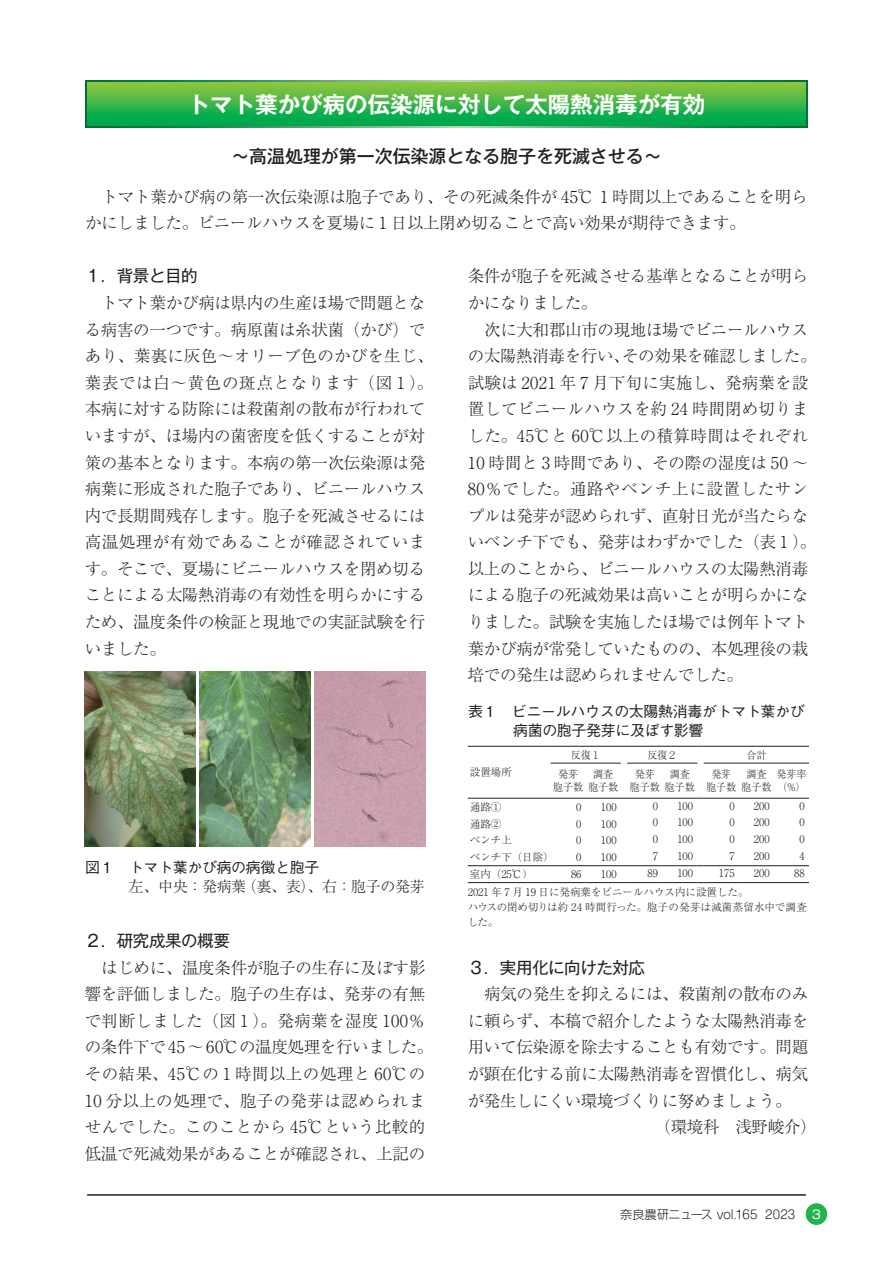
<style>
.page{position:relative;width:893px;height:1263px;background:#fff}
.page>*{position:absolute;margin:0;border:0;box-sizing:border-box;transform-origin:0 0}
.タイトル{font:700 22.5px "Gothic MB101 Pro De";color:#fff}
.大見出し{font:500 18px "Gothic MB101 Pro";letter-spacing:-.005em;color:#231f20}
.本文_1字アキ{font:300 16.5px/26.5px "Ryumin Pro";letter-spacing:-.02em;color:#231f20}
.リード文{font:300 16.5px/26.5px "Ryumin Pr 6";letter-spacing:-.02em;color:#231f20}
.見出し{font:16.5px "Gothic MB101 Pro";letter-spacing:-.025em;color:#231f20}
.キャプション{font:500 15px/19.2px "Gothic BBB Pro";letter-spacing:-.025em;color:#231f20}
.キャプション-2{font:300 15px "Ryumin Pr 6";letter-spacing:-.025em;color:#231f20}
.t1{font:300 12px "Shin M Go Pro";color:#231f20}
.t2{font:12px "Shin Go Pro";color:#fff}
.t3{font:300 10.5px/15px "Ryumin Pr 6";color:#231f20}
.t4{font:300 10.5px "Ryumin Pr 6";color:#231f20;scale:.95 1}
</style>
<div class="page">
<hr style="left:87px;top:1194px;width:719px;height:1px;background:#231f20">
<div style="left:806px;top:1203px;width:21px;height:22px;background:#23b24b;border-radius:50%"></div>
<div style="left:85px;top:81px;width:723px;height:47px;background:linear-gradient(to right,#00a64f,#00a64f)"></div>
<div style="left:87px;top:83px;width:719px;height:42px;background:linear-gradient(to bottom,#90c541,#00a74f)"></div>
<img style="left:85px;top:672px;width:110px;height:174px">
<img style="left:200px;top:672px;width:110px;height:174px">
<img style="left:315px;top:672px;width:110px;height:174px">
<hr style="left:468px;top:746px;width:83px;height:1px;background:#231f20">
<hr style="left:551px;top:746px;width:35px;height:1px;background:#231f20">
<hr style="left:586px;top:746px;width:35px;height:1px;background:#231f20">
<hr style="left:627px;top:746px;width:35px;height:1px;background:#231f20">
<hr style="left:662px;top:746px;width:35px;height:1px;background:#231f20">
<hr style="left:704px;top:746px;width:35px;height:1px;background:#231f20">
<hr style="left:739px;top:746px;width:35px;height:1px;background:#231f20">
<hr style="left:774px;top:746px;width:35px;height:1px;background:#231f20">
<hr style="left:551px;top:763px;width:35px;height:1px;background:#231f20">
<hr style="left:586px;top:763px;width:35px;height:1px;background:#231f20">
<hr style="left:627px;top:763px;width:35px;height:1px;background:#231f20">
<hr style="left:662px;top:763px;width:35px;height:1px;background:#231f20">
<hr style="left:704px;top:763px;width:35px;height:1px;background:#231f20">
<hr style="left:739px;top:763px;width:35px;height:1px;background:#231f20">
<hr style="left:774px;top:763px;width:35px;height:1px;background:#231f20">
<hr style="left:468px;top:798px;width:83px;height:1px;background:#231f20">
<hr style="left:551px;top:798px;width:35px;height:1px;background:#231f20">
<hr style="left:586px;top:798px;width:35px;height:1px;background:#231f20">
<hr style="left:627px;top:798px;width:35px;height:1px;background:#231f20">
<hr style="left:662px;top:798px;width:35px;height:1px;background:#231f20">
<hr style="left:704px;top:798px;width:35px;height:1px;background:#231f20">
<hr style="left:739px;top:798px;width:35px;height:1px;background:#231f20">
<hr style="left:774px;top:798px;width:35px;height:1px;background:#231f20">
<hr style="left:468px;top:882px;width:83px;height:1px;background:#231f20">
<hr style="left:551px;top:882px;width:35px;height:1px;background:#231f20">
<hr style="left:586px;top:882px;width:35px;height:1px;background:#231f20">
<hr style="left:627px;top:882px;width:35px;height:1px;background:#231f20">
<hr style="left:662px;top:882px;width:35px;height:1px;background:#231f20">
<hr style="left:704px;top:882px;width:35px;height:1px;background:#231f20">
<hr style="left:739px;top:882px;width:35px;height:1px;background:#231f20">
<hr style="left:774px;top:882px;width:35px;height:1px;background:#231f20">
<hr style="left:468px;top:865px;width:83px;height:1px;background:#231f20">
<hr style="left:551px;top:865px;width:35px;height:1px;background:#231f20">
<hr style="left:586px;top:865px;width:35px;height:1px;background:#231f20">
<hr style="left:627px;top:865px;width:35px;height:1px;background:#231f20">
<hr style="left:662px;top:865px;width:35px;height:1px;background:#231f20">
<hr style="left:704px;top:865px;width:35px;height:1px;background:#231f20">
<hr style="left:739px;top:865px;width:35px;height:1px;background:#231f20">
<hr style="left:774px;top:865px;width:35px;height:1px;background:#231f20">
<p class="タイトル" style="left:188px;top:85px;width:519px">トマト葉かび病の伝染源に対して太陽熱消毒が有効</p>
<p class="大見出し" style="left:231px;top:142px;width:432px">～高温処理が第一次伝染源となる胞子を死滅させる～</p>
<p class="リード文" style="left:85px;top:182px;width:724px;text-indent:16px">トマト葉かび病の第一次伝染源は胞子であり、その死滅条件が 45℃ 1 時間以上であることを明らかにしました。ビニールハウスを夏場に１日以上閉め切ることで高い効果が期待できます。</p>
<p class="見出し" style="left:85px;top:262px;width:115px">１．背景と目的</p>
<p class="本文_1字アキ" style="left:85px;top:288px;width:350px;text-indent:16px">トマト葉かび病は県内の生産ほ場で問題となる病害の一つです。病原菌は糸状菌（かび）であり、葉裏に灰色〜オリーブ色のかびを生じ、葉表では白〜黄色の斑点となります（図１）。本病に対する防除には殺菌剤の散布が行われていますが、ほ場内の菌密度を低くすることが対策の基本となります。本病の第一次伝染源は発病葉に形成された胞子であり、ビニールハウス内で長期間残存します。胞子を死滅させるには高温処理が有効であることが確認されています。そこで、夏場にビニールハウスを閉め切ることによる太陽熱消毒の有効性を明らかにするため、温度条件の検証と現地での実証試験を行いました。</p>
<p class="キャプション" style="left:85px;top:855px;width:236px">図１　トマト葉かび病の病徴と胞子</p>
<p class="キャプション-2" style="left:85px;top:874px;width:341px">　　　左、中央：発病葉（裏、表）、右：胞子の発芽</p>
<p class="見出し" style="left:85px;top:927px;width:147px">２．研究成果の概要</p>
<p class="本文_1字アキ" style="left:85px;top:953px;width:350px;text-align:center">はじめに、温度条件が胞子の生存に及ぼす影<br>響を評価しました。胞子の生存は、発芽の有無で判断しました（図１）。発病葉を湿度 100％の条件下で 45 ～ 60℃の温度処理を行いました。その結果、45℃の 1 時間以上の処理と 60℃の<br>10 分以上の処理で、胞子の発芽は認められませんでした。このことから 45℃という比較的低温で死滅効果があることが確認され、上記の</p>
<p class="本文_1字アキ" style="left:468px;top:262px;width:342px">条件が胞子を死滅させる基準となることが明らかになりました。</p>
<p class="本文_1字アキ" style="left:468px;top:315px;width:350px;text-indent:16px">次に大和郡山市の現地ほ場でビニールハウスの太陽熱消毒を行い、その効果を確認しました。試験は 2021 年 7 月下旬に実施し、発病葉を設置してビニールハウスを約 24 時間閉め切りました。45℃と 60℃以上の積算時間はそれぞれ<br>10 時間と 3 時間であり、その際の湿度は 50 ～<br>80％でした。通路やベンチ上に設置したサンプルは発芽が認められず、直射日光が当たらないベンチ下でも、発芽はわずかでした（表１）。以上のことから、ビニールハウスの太陽熱消毒による胞子の死滅効果は高いことが明らかになりました。試験を実施したほ場では例年トマト葉かび病が常発していたものの、本処理後の栽培での発生は認められませんでした。</p>
<p class="キャプション" style="left:513px;top:700px;width:293px;text-indent:-45px">表１　ビニールハウスの太陽熱消毒がトマト葉かび病菌の胞子発芽に及ぼす影響</p>
<p class="t3" style="left:470px;top:764px;width:43px">設置場所</p>
<p class="t4" style="left:571px;top:746px;width:33px">反復１</p>
<p class="t4" style="left:647px;top:746px;width:33px">反復２</p>
<p class="t4" style="left:746px;top:746px;width:22px">合計</p>
<p class="t4" style="left:558px;top:766px;width:22px">発芽</p>
<p class="t4" style="left:553px;top:779px;width:33px">胞子数</p>
<p class="t4" style="left:593px;top:766px;width:22px">調査</p>
<p class="t4" style="left:588px;top:779px;width:33px">胞子数</p>
<p class="t4" style="left:670px;top:766px;width:22px">調査</p>
<p class="t4" style="left:665px;top:779px;width:33px">胞子数</p>
<p class="t4" style="left:746px;top:766px;width:22px">調査</p>
<p class="t4" style="left:741px;top:779px;width:33px">胞子数</p>
<p class="t4" style="left:776px;top:766px;width:33px">発芽率</p>
<p class="t4" style="left:777px;top:779px;width:31px">（%）</p>
<p class="t4" style="left:635px;top:766px;width:22px">発芽</p>
<p class="t4" style="left:630px;top:779px;width:33px">胞子数</p>
<p class="t4" style="left:711px;top:766px;width:22px">発芽</p>
<p class="t4" style="left:706px;top:779px;width:33px">胞子数</p>
<p class="t3" style="left:470px;top:798px;width:33px">通路①</p>
<p class="t3" style="left:576px;top:798px;width:7px">0</p>
<p class="t3" style="left:601px;top:798px;width:17px">100</p>
<p class="t3" style="left:653px;top:798px;width:7px">0</p>
<p class="t3" style="left:677px;top:798px;width:17px">100</p>
<p class="t3" style="left:729px;top:798px;width:7px">0</p>
<p class="t3" style="left:754px;top:798px;width:17px">200</p>
<p class="t3" style="left:799px;top:798px;width:7px">0</p>
<p class="t3" style="left:470px;top:815px;width:33px">通路②</p>
<p class="t3" style="left:576px;top:815px;width:7px">0</p>
<p class="t3" style="left:601px;top:815px;width:17px">100</p>
<p class="t3" style="left:653px;top:814px;width:7px">0</p>
<p class="t3" style="left:677px;top:814px;width:17px">100</p>
<p class="t3" style="left:729px;top:814px;width:7px">0</p>
<p class="t3" style="left:754px;top:814px;width:17px">200</p>
<p class="t3" style="left:799px;top:814px;width:7px">0</p>
<p class="t3" style="left:470px;top:832px;width:43px">ベンチ上</p>
<p class="t3" style="left:576px;top:832px;width:7px">0</p>
<p class="t3" style="left:601px;top:832px;width:17px">100</p>
<p class="t3" style="left:653px;top:831px;width:7px">0</p>
<p class="t3" style="left:677px;top:831px;width:17px">100</p>
<p class="t3" style="left:729px;top:831px;width:7px">0</p>
<p class="t3" style="left:754px;top:831px;width:17px">200</p>
<p class="t3" style="left:799px;top:831px;width:7px">0</p>
<p class="t3" style="left:470px;top:849px;width:85px">ベンチ下（日陰）</p>
<p class="t3" style="left:576px;top:849px;width:7px">0</p>
<p class="t3" style="left:601px;top:849px;width:17px">100</p>
<p class="t3" style="left:653px;top:848px;width:7px">7</p>
<p class="t3" style="left:677px;top:848px;width:17px">100</p>
<p class="t3" style="left:729px;top:848px;width:7px">7</p>
<p class="t3" style="left:754px;top:848px;width:17px">200</p>
<p class="t3" style="left:799px;top:848px;width:7px">4</p>
<p class="t3" style="left:470px;top:866px;width:64px">室内（25℃）</p>
<p class="t3" style="left:571px;top:866px;width:12px">86</p>
<p class="t3" style="left:601px;top:866px;width:17px">100</p>
<p class="t3" style="left:647px;top:865px;width:12px">89</p>
<p class="t3" style="left:677px;top:865px;width:17px">100</p>
<p class="t3" style="left:719px;top:865px;width:17px">175</p>
<p class="t3" style="left:754px;top:865px;width:17px">200</p>
<p class="t3" style="left:794px;top:865px;width:12px">88</p>
<p class="t3" style="left:468px;top:884px;width:282px">2021 年 7 月 19 日に発病葉をビニールハウス内に設置した。</p>
<p class="t3" style="left:468px;top:899px;width:341px">ハウスの閉め切りは約 24 時間行った。胞子の発芽は滅菌蒸留水中で調査した。</p>
<p class="見出し" style="left:468px;top:954px;width:179px">３．実用化に向けた対応</p>
<p class="本文_1字アキ" style="left:468px;top:979px;width:342px;text-align:justify;text-indent:16px">病気の発生を抑えるには、殺菌剤の散布のみに頼らず、本稿で紹介したような太陽熱消毒を用いて伝染源を除去することも有効です。問題が顕在化する前に太陽熱消毒を習慣化し、病気が発生しにくい環境づくりに努めましょう。</p>
<p class="本文_1字アキ" style="left:654px;top:1112px;width:164px">（環境科　浅野峻介）</p>
<p class="t1" style="left:620px;top:1204px;width:177px">奈良農研ニュース vol.165 2023</p>
<p class="t2" style="left:812px;top:1204px;width:11px">3</p>
</div>
